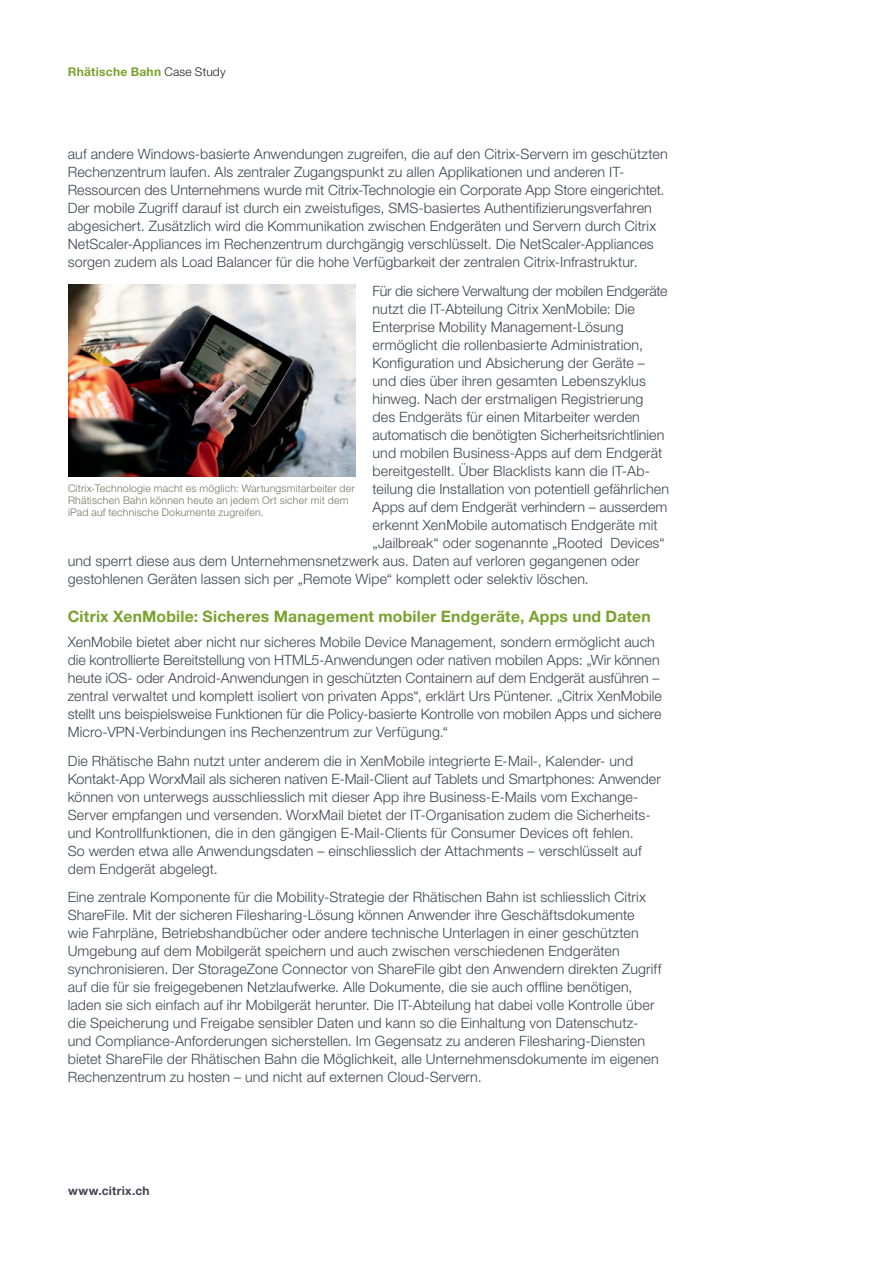
<style>
.page{position:relative;width:893px;height:1263px;background:#fff}
.page>*{position:absolute;margin:0;border:0;box-sizing:border-box;transform-origin:0 0}
.t1{font:700 15.75px "Helvetica Neue LT Pro";letter-spacing:.015em;color:#78a22d}
.t2{font:300 14.25px/18px "Helvetica Neue LT Pro";letter-spacing:.01em;color:#3e444f}
.t3{font:300 14.25px "Helvetica Neue LT Pro";letter-spacing:-.01em;color:#3e444f}
.t4{font:700 12px "Helvetica Neue LT Pro";letter-spacing:.025em;color:#78a22d}
.t5{font:700 12px "Helvetica Neue LT Pro";letter-spacing:.025em;color:#3e444f}
.t6{font:300 10.5px/12px "Helvetica Neue LT Pro";letter-spacing:.02em;color:#767561}
.s1{font-weight:300;color:#231f20}
</style>
<div class="page">
<img style="left:68px;top:285px;width:287px;height:191px">
<p class="t4" style="left:68px;top:64px;width:159px">Rhätische Bahn <span class="s1">Case Study</span></p>
<p class="t2" style="left:68px;top:145px;width:601px">auf andere Windows-basierte Anwendungen zugreifen, die auf den Citrix-Servern im geschützten Rechenzentrum laufen. Als zentraler Zugangspunkt zu allen Applikationen und anderen IT-Ressourcen des Unternehmens wurde mit Citrix-Technologie ein Corporate App Store eingerichtet.<br>Der mobile Zugriff darauf ist durch ein zweistufiges, SMS-basiertes Authentifizierungsverfahren abgesichert. Zusätzlich wird die Kommunikation zwischen Endgeräten und Servern durch Citrix NetScaler-Appliances im Rechenzentrum durchgängig verschlüsselt. Die NetScaler-Appliances sorgen zudem als Load Balancer für die hohe Verfügbarkeit der zentralen Citrix-Infrastruktur.</p>
<p class="t3" style="left:372px;top:282px;width:297px">Für die sichere Verwaltung der mobilen Endgeräte</p>
<p class="t2" style="left:372px;top:299px;width:264px">nutzt die IT-Abteilung Citrix XenMobile: Die</p>
<p class="t2" style="left:372px;top:317px;width:253px">Enterprise Mobility Management-Lösung</p>
<p class="t2" style="left:372px;top:335px;width:272px">ermöglicht die rollenbasierte Administration,</p>
<p class="t2" style="left:372px;top:353px;width:274px">Konfiguration und Absicherung der Geräte –</p>
<p class="t2" style="left:372px;top:371px;width:275px">und dies über ihren gesamten Lebenszyklus</p>
<p class="t2" style="left:372px;top:389px;width:272px">hinweg. Nach der erstmaligen Registrierung</p>
<p class="t2" style="left:372px;top:407px;width:269px">des Endgeräts für einen Mitarbeiter werden</p>
<p class="t2" style="left:372px;top:425px;width:293px">automatisch die benötigten Sicherheitsrichtlinien</p>
<p class="t2" style="left:373px;top:443px;width:291px">und mobilen Business-Apps auf dem Endgerät</p>
<p class="t2" style="left:373px;top:461px;width:277px">bereitgestellt. Über Blacklists kann die IT-Ab-</p>
<p class="t2" style="left:372px;top:479px;width:298px">teilung die Installation von potentiell gefährlichen</p>
<p class="t2" style="left:372px;top:497px;width:296px">Apps auf dem Endgerät verhindern – ausserdem</p>
<p class="t2" style="left:372px;top:515px;width:287px">erkennt XenMobile automatisch Endgeräte mit</p>
<p class="t2" style="left:372px;top:533px;width:294px">„Jailbreak“ oder sogenannte „Rooted Devices“</p>
<p class="t2" style="left:68px;top:551px;width:573px">und sperrt diese aus dem Unternehmensnetzwerk aus. Daten auf verloren gegangenen oder</p>
<p class="t2" style="left:68px;top:569px;width:523px">gestohlenen Geräten lassen sich per „Remote Wipe“ komplett oder selektiv löschen.</p>
<p class="t1" style="left:68px;top:607px;width:585px">Citrix XenMobile: Sicheres Management mobiler Endgeräte, Apps und Daten</p>
<p class="t2" style="left:68px;top:632px;width:596px">XenMobile bietet aber nicht nur sicheres Mobile Device Management, sondern ermöglicht auch die kontrollierte Bereitstellung von HTML5-Anwendungen oder nativen mobilen Apps: „Wir können heute iOS- oder Android-Anwendungen in geschützten Containern auf dem Endgerät ausführen – zentral verwaltet und komplett isoliert von privaten Apps“, erklärt Urs Püntener. „Citrix XenMobile stellt uns beispielsweise Funktionen für die Policy-basierte Kontrolle von mobilen Apps und sichere Micro-VPN-Verbindungen ins Rechenzentrum zur Verfügung.“</p>
<p class="t2" style="left:68px;top:751px;width:595px">Die Rhätische Bahn nutzt unter anderem die in XenMobile integrierte E-Mail-, Kalender- und Kontakt-App WorxMail als sicheren nativen E-Mail-Client auf Tablets und Smartphones: Anwender können von unterwegs ausschliesslich mit dieser App ihre Business-E-Mails vom Exchange-Server empfangen und versenden. WorxMail bietet der IT-Organisation zudem die Sicherheits&shy;und Kontrollfunktionen, die in den gängigen E-Mail-Clients für Consumer Devices oft fehlen.<br>So werden etwa alle Anwendungsdaten – einschliesslich der Attachments – verschlüsselt auf dem Endgerät abgelegt.</p>
<p class="t2" style="left:68px;top:888px;width:595px">Eine zentrale Komponente für die Mobility-Strategie der Rhätischen Bahn ist schliesslich Citrix ShareFile. Mit der sicheren Filesharing-Lösung können Anwender ihre Geschäftsdokumente<br>wie Fahrpläne, Betriebshandbücher oder andere technische Unterlagen in einer geschützten Umgebung auf dem Mobilgerät speichern und auch zwischen verschiedenen Endgeräten synchronisieren. Der StorageZone Connector von ShareFile gibt den Anwendern direkten Zugriff auf die für sie freigegebenen Netzlaufwerke. Alle Dokumente, die sie auch offline benötigen, laden sie sich einfach auf ihr Mobilgerät herunter. Die IT-Abteilung hat dabei volle Kontrolle über die Speicherung und Freigabe sensibler Daten und kann so die Einhaltung von Datenschutz&shy;und Compliance-Anforderungen sicherstellen. Im Gegensatz zu anderen Filesharing-Diensten bietet ShareFile der Rhätischen Bahn die Möglichkeit, alle Unternehmensdokumente im eigenen Rechenzentrum zu hosten – und nicht auf externen Cloud-Servern.</p>
<p class="t6" style="left:68px;top:482px;width:288px">Citrix-Technologie macht es möglich: Wartungsmitarbeiter der<br>Rhätischen Bahn können heute an jedem Ort sicher mit dem iPad auf technische Dokumente zugreifen.</p>
<p class="t5" style="left:68px;top:1183px;width:83px">www.citrix.ch</p>
</div>
